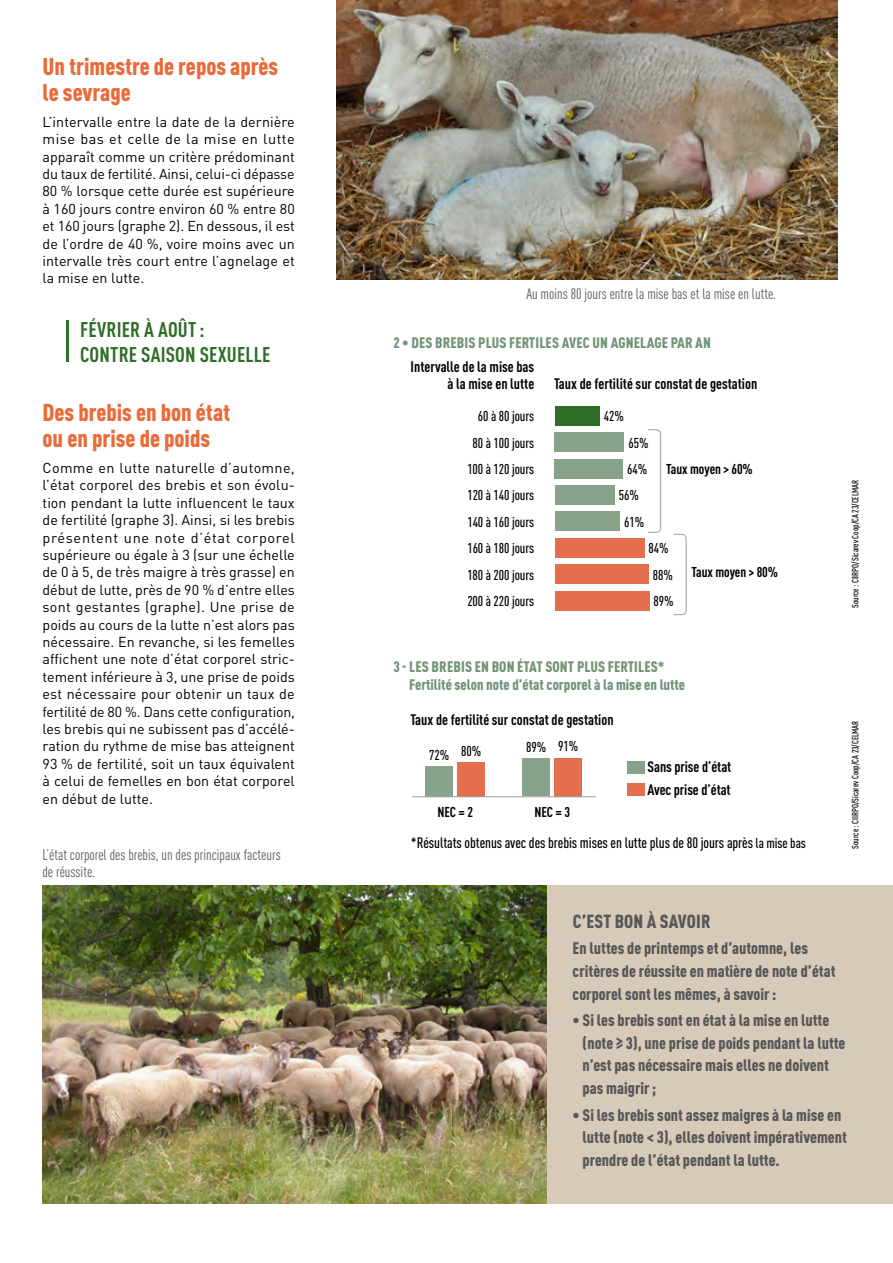
<style>
.page{position:relative;width:893px;height:1263px;background:#fff}
.page>*{position:absolute;margin:0;border:0;box-sizing:border-box;transform-origin:0 0}
.t1{font:900 condensed 24px/25.5px "DIN Pro";color:#eb6a39}
.t2{font:700 condensed 21px/25.2px "DIN Pro";letter-spacing:.01em;color:#2e6e28}
.t3{font:900 condensed 18.75px "DIN Pro";letter-spacing:.01em;color:#58585a}
.t4{font:900 condensed 16.5px/22.5px "DIN Pro";color:#58585a}
.t5{font:700 condensed 15px/16.5px "DIN Pro";color:#000;text-align:right}
.t6{font:900 condensed 15px/18px "DIN Pro";letter-spacing:.01em;color:#739479}
.t7{font:condensed 15px/16.5px "DIN Pro";color:#58585a}
.t8{font:500 condensed 15px "DIN Pro";letter-spacing:-.005em;color:#000}
.t9{font:14.25px/17.4px "DIN Pro";color:#000;text-align:justify}
.t10{font:500 condensed 14.1px "DIN Pro";letter-spacing:-.005em;color:#000}
.t11{font:700 condensed 14.1px "DIN Pro";letter-spacing:-.005em;color:#000}
.t12{font:500 condensed 9px "DIN Pro";color:#000}
.s1{font-size:14.1px}
</style>
<div class="page">
<div style="left:555px;top:406px;width:45px;height:19px;background:#2e6e28"></div>
<div style="left:555px;top:433px;width:69px;height:19px;background:#89a38a"></div>
<div style="left:555px;top:459px;width:68px;height:19px;background:#89a38a"></div>
<div style="left:555px;top:485px;width:59px;height:20px;background:#89a38a"></div>
<div style="left:555px;top:512px;width:65px;height:19px;background:#89a38a"></div>
<div style="left:555px;top:538px;width:89px;height:19px;background:#e46e4e"></div>
<div style="left:555px;top:565px;width:93px;height:19px;background:#e46e4e"></div>
<div style="left:555px;top:591px;width:94px;height:19px;background:#e46e4e"></div>
<svg style="left:648px;top:429px;width:13px;height:104px"></svg>
<svg style="left:673px;top:534px;width:14px;height:81px"></svg>
<img style="left:336px;top:0;width:501px;height:279px">
<div style="left:425px;top:766px;width:28px;height:30px;background:#89a38a"></div>
<div style="left:457px;top:762px;width:28px;height:34px;background:#e46e4e"></div>
<div style="left:522px;top:758px;width:28px;height:38px;background:#89a38a"></div>
<div style="left:554px;top:758px;width:28px;height:38px;background:#e46e4e"></div>
<div style="left:627px;top:783px;width:17px;height:12px;background:#e46e4e"></div>
<div style="left:627px;top:761px;width:17px;height:13px;background:#89a38a"></div>
<hr style="left:412px;top:796px;width:184px;height:1px;background:#9c9e9f">
<img style="left:43px;top:885px;width:505px;height:318px">
<div style="left:548px;top:885px;width:345px;height:318px;background:#d7cab9"></div>
<hr style="left:66px;top:321px;width:3px;height:41px;background:#2e6e28">
<h1 class="t1" style="left:43px;top:54px;width:237px">Un trimestre de repos après le sevrage</h1>
<p class="t9" style="left:43px;top:112px;width:254px">L’intervalle entre la date de la dernière mise bas et celle de la mise en lutte apparaît comme un critère prédominant du taux de fertilité. Ainsi, celui-ci dépasse 80 % lorsque cette durée est supérieure à 160 jours contre environ 60 % entre 80 et 160 jours (graphe 2). En dessous, il est de l’ordre de 40 %, voire moins avec un intervalle très court entre l’agnelage et la mise en lutte.</p>
<h2 class="t2" style="left:80px;top:317px;width:192px">FÉVRIER À AOÛT:<br>CONTRE SAISON SEXUELLE</h2>
<h1 class="t1" style="left:43px;top:400px;width:189px">Des brebis en bon état ou en prise de poids</h1>
<p class="t9" style="left:43px;top:458px;width:254px">Comme en lutte naturelle d’automne, l’état corporel des brebis et son évolu&shy;tion pendant la lutte influencent le taux de fertilité (graphe 3). Ainsi, si les brebis présentent une note d’état corporel supérieure ou égale à 3 (sur une échelle de 0 à 5, de très maigre à très grasse) en début de lutte, près de 90 % d’entre elles sont gestantes (graphe). Une prise de poids au cours de la lutte n’est alors pas nécessaire. En revanche, si les femelles affichent une note d’état corporel stric&shy;tement inférieure à 3, une prise de poids est nécessaire pour obtenir un taux de fertilité de 80 %. Dans cette configuration, les brebis qui ne subissent pas d’accélé&shy;ration du rythme de mise bas atteignent 93 % de fertilité, soit un taux équivalent à celui de femelles en bon état corporel en début de lutte.</p>
<p class="t7" style="left:43px;top:846px;width:240px">L’état corporel des brebis, un des principaux facteurs de réussite.</p>
<p class="t7" style="left:526px;top:286px;width:251px">Au moins 80 jours entre la mise bas et la mise en lutte.</p>
<p class="t6" style="left:393px;top:333px;width:319px">2 • DES BREBIS PLUS FERTILES AVEC UN AGNELAGE PAR AN</p>
<p class="t5" style="left:411px;top:358px;width:125px">Intervalle de la mise bas à la mise en lutte</p>
<p class="t5" style="left:554px;top:376px;width:205px">Taux de fertilité sur constat de gestation</p>
<p class="t10" style="left:478px;top:408px;width:58px">60 à 80 jours</p>
<p class="t10" style="left:604px;top:408px;width:22px">42%</p>
<p class="t10" style="left:473px;top:434px;width:63px">80 à 100 jours</p>
<p class="t10" style="left:628px;top:434px;width:22px">65%</p>
<p class="t10" style="left:467px;top:461px;width:68px">100 à 120 jours</p>
<p class="t10" style="left:627px;top:461px;width:22px">64%</p>
<p class="t10" style="left:467px;top:487px;width:68px">120 à 140 jours</p>
<p class="t10" style="left:619px;top:487px;width:22px">56%</p>
<p class="t10" style="left:467px;top:513px;width:68px">140 à 160 jours</p>
<p class="t10" style="left:624px;top:513px;width:22px">61%</p>
<p class="t10" style="left:467px;top:540px;width:68px">160 à 180 jours</p>
<p class="t10" style="left:648px;top:540px;width:22px">84%</p>
<p class="t10" style="left:467px;top:566px;width:68px">180 à 200 jours</p>
<p class="t10" style="left:653px;top:566px;width:22px">88%</p>
<p class="t10" style="left:467px;top:593px;width:68px">200 à 220 jours</p>
<p class="t10" style="left:653px;top:593px;width:22px">89%</p>
<p class="t11" style="left:666px;top:461px;width:88px">Taux moyen &gt; 60%</p>
<p class="t11" style="left:692px;top:564px;width:88px">Taux moyen &gt; 80%</p>
<p class="t6" style="left:409px;top:657px;width:277px;text-indent:-16px">3 - LES BREBIS EN BON ÉTAT SONT PLUS FERTILES*<br>Fertilité selon note d’état corporel à la mise en lutte</p>
<p class="t5" style="left:410px;top:711px;width:205px">Taux de fertilité sur constat de gestation</p>
<p class="t10" style="left:429px;top:744px;width:54px">72% 80%</p>
<p class="t11" style="left:437px;top:804px;width:37px">NEC = 2</p>
<p class="t10" style="left:526px;top:738px;width:54px">89% 91%</p>
<p class="t11" style="left:534px;top:804px;width:37px">NEC = 3</p>
<p class="t5" style="left:648px;top:756px;width:85px;line-height:22.5px;text-align:left">Sans prise d’état<br>Avec prise d’état</p>
<p class="t8" style="left:411px;top:833px;width:396px">*Résultats obtenus avec des brebis mises en lutte plus de 80 jours après <span class="s1">la mise bas</span></p>
<p class="t12" style="left:850px;top:608px;width:130px;rotate:-90deg">Source: CIIRPO/Sicarev Coop/CA 23/CELMAR</p>
<p class="t12" style="left:850px;top:849px;width:130px;rotate:-90deg">Source: CIIRPO/Sicarev Coop/CA 23/CELMAR</p>
<h3 class="t3" style="left:573px;top:909px;width:139px">C’EST BON À SAVOIR</h3>
<p class="t4" style="left:573px;top:937px;width:264px">En luttes de printemps et d’automne, les critères de réussite en matière de note d’état corporel sont les mêmes, à savoir:</p>
<p class="t4" style="left:583px;top:1009px;width:264px;text-indent:-10px">• Si les brebis sont en état à la mise en lutte (note ≥ 3), une prise de poids pendant la lutte n’est pas nécessaire mais elles ne doivent pas maigrir;</p>
<p class="t4" style="left:583px;top:1103px;width:266px;text-indent:-10px">• Si les brebis sont assez maigres à la mise en lutte (note &lt; 3), elles doivent impérativement prendre de l’état pendant la lutte.</p>
</div>
